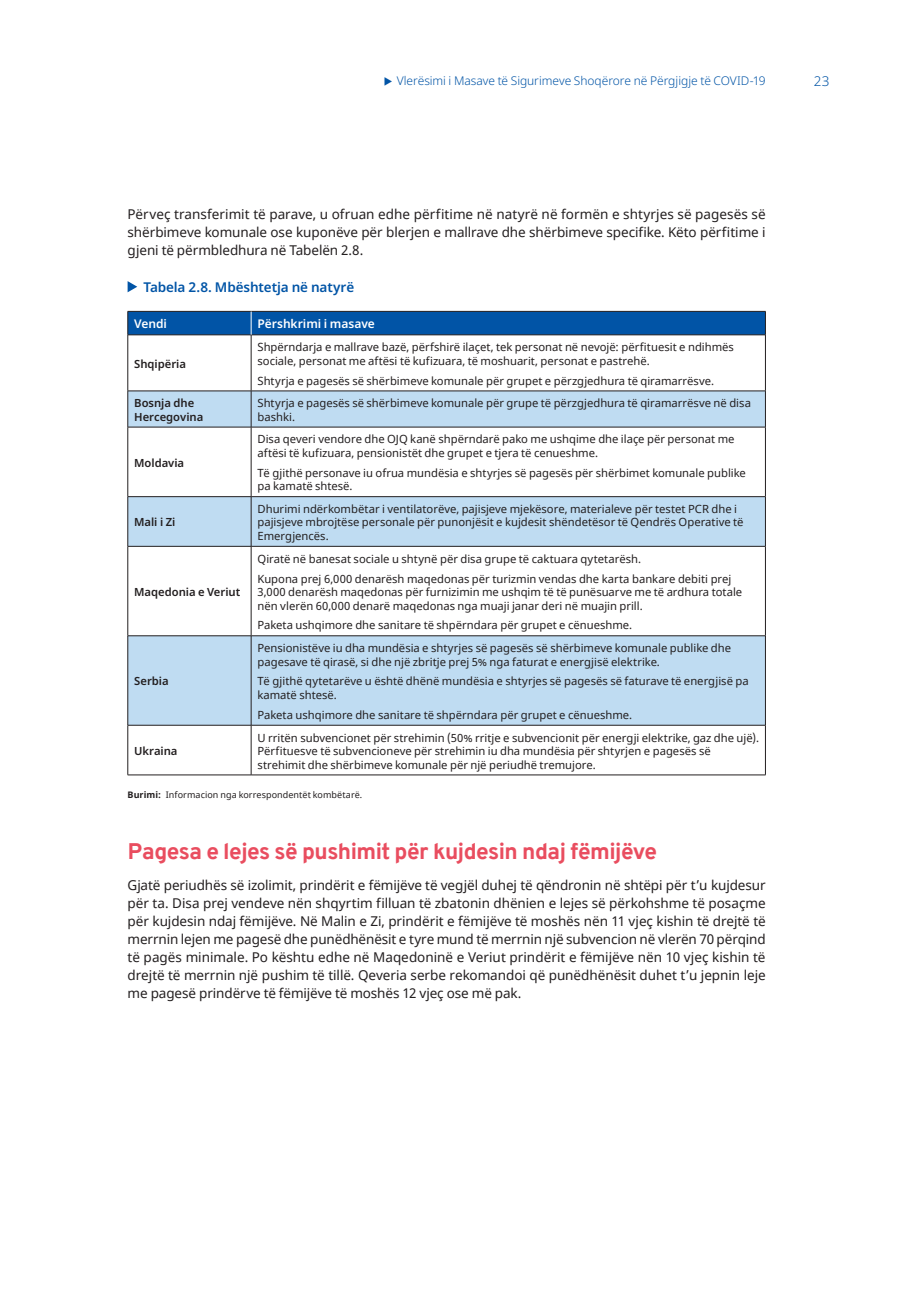
<style>
.page{position:relative;width:906px;height:1289px;background:#fff}
.page>*{position:absolute;margin:0;border:0;box-sizing:border-box;transform-origin:0 0}
.Heading_level_2_ILO{font:700 22.5px "Overpass";letter-spacing:-.025em;color:#e94d5f}
.Body_text{font:13.5px/18px "Noto Sans";letter-spacing:-.005em;color:#231f20;text-align:justify}
.Table_title{font:600 13.5px "Noto Sans";letter-spacing:-.01em;color:#0154a6}
.t1{font:300 13.5px "Noto Sans";color:#0154a6}
.t2{font:300 12px "Noto Sans";letter-spacing:-.005em;color:#0154a6}
.Table_head{font:600 12px "Noto Sans";letter-spacing:-.005em;color:#fff}
.Table_text{font:11.25px/13.5px "Noto Sans";color:#231f20}
.Table_text-2{font:600 11.25px/13.5px "Noto Sans";color:#231f20}
.Table_note_text{font:9px "Noto Sans";letter-spacing:.01em;color:#231f20}
.s1{font-weight:700}
</style>
<div class="page">
<svg style="left:128px;top:281px;width:9px;height:11px"></svg>
<svg style="left:128px;top:391px;width:637px;height:334px;fill:#bfdcf2"></svg>
<hr style="left:127px;top:335px;width:1px;height:56px;background:#231f20">
<hr style="left:251px;top:335px;width:1px;height:56px;background:#231f20">
<hr style="left:765px;top:335px;width:1px;height:56px;background:#231f20">
<hr style="left:128px;top:390px;width:123px;height:1px;background:#231f20">
<hr style="left:127px;top:391px;width:1px;height:36px;background:#231f20">
<hr style="left:251px;top:390px;width:514px;height:1px;background:#231f20">
<hr style="left:251px;top:391px;width:1px;height:36px;background:#231f20">
<hr style="left:765px;top:391px;width:1px;height:36px;background:#231f20">
<hr style="left:128px;top:427px;width:123px;height:1px;background:#231f20">
<hr style="left:127px;top:427px;width:1px;height:69px;background:#231f20">
<hr style="left:251px;top:427px;width:514px;height:1px;background:#231f20">
<hr style="left:251px;top:427px;width:1px;height:69px;background:#231f20">
<hr style="left:765px;top:427px;width:1px;height:69px;background:#231f20">
<hr style="left:128px;top:496px;width:123px;height:1px;background:#231f20">
<hr style="left:127px;top:497px;width:1px;height:49px;background:#231f20">
<hr style="left:251px;top:496px;width:514px;height:1px;background:#231f20">
<hr style="left:251px;top:497px;width:1px;height:49px;background:#231f20">
<hr style="left:765px;top:497px;width:1px;height:49px;background:#231f20">
<hr style="left:128px;top:546px;width:123px;height:1px;background:#231f20">
<hr style="left:127px;top:546px;width:1px;height:89px;background:#231f20">
<hr style="left:251px;top:546px;width:514px;height:1px;background:#231f20">
<hr style="left:251px;top:546px;width:1px;height:89px;background:#231f20">
<hr style="left:765px;top:546px;width:1px;height:89px;background:#231f20">
<hr style="left:128px;top:635px;width:123px;height:1px;background:#231f20">
<hr style="left:127px;top:636px;width:1px;height:89px;background:#231f20">
<hr style="left:251px;top:635px;width:514px;height:1px;background:#231f20">
<hr style="left:251px;top:636px;width:1px;height:89px;background:#231f20">
<hr style="left:765px;top:636px;width:1px;height:89px;background:#231f20">
<hr style="left:128px;top:725px;width:123px;height:1px;background:#231f20">
<hr style="left:127px;top:725px;width:1px;height:49px;background:#231f20">
<hr style="left:251px;top:725px;width:514px;height:1px;background:#231f20">
<hr style="left:251px;top:725px;width:1px;height:49px;background:#231f20">
<hr style="left:765px;top:725px;width:1px;height:49px;background:#231f20">
<hr style="left:128px;top:774px;width:123px;height:1px;background:#231f20">
<hr style="left:251px;top:774px;width:514px;height:1px;background:#231f20">
<svg style="left:127px;top:311px;width:639px;height:24px;background:#04519d"></svg>
<p class="t2" style="left:397px;top:72px;width:370px">Vlerësimi i Masave të Sigurimeve Shoqërore në Përgjigje të COVID-19</p>
<p class="t1" style="left:813px;top:72px;width:17px">23</p>
<p class="Body_text" style="left:128px;top:205px;width:639px">Përveç transferimit të parave, u ofruan edhe përfitime në natyrë në formën e shtyrjes së pagesës së shërbimeve komunale ose kuponëve për blerjen e mallrave dhe shërbimeve specifike. Këto përfitime i gjeni të përmbledhura në Tabelën 2.8.</p>
<p class="Table_title" style="left:143px;top:278px;width:212px">Tabela 2.8. Mbështetja në natyrë</p>
<p class="Table_head" style="left:134px;top:316px;width:34px">Vendi</p>
<p class="Table_head" style="left:257px;top:316px;width:119px">Përshkrimi i masave</p>
<p class="Table_text-2" style="left:134px;top:357px;width:53px">Shqipëria</p>
<p class="Table_text" style="left:257px;top:341px;width:478px">Shpërndarja e mallrave bazë, përfshirë ilaçet, tek personat në nevojë: përfituesit e ndihmës sociale, personat me aftësi të kufizuara, të moshuarit, personat e pastrehë.</p>
<p class="Table_text" style="left:257px;top:374px;width:458px">Shtyrja e pagesës së shërbimeve komunale për grupet e përzgjedhura të qiramarrësve.</p>
<p class="Table_text-2" style="left:134px;top:396px;width:71px">Bosnja dhe<br>Hercegovina</p>
<p class="Table_text" style="left:257px;top:397px;width:495px">Shtyrja e pagesës së shërbimeve komunale për grupe të përzgjedhura të qiramarrësve në disa bashki.</p>
<p class="Table_text-2" style="left:134px;top:456px;width:52px">Moldavia</p>
<p class="Table_text" style="left:257px;top:433px;width:478px">Disa qeveri vendore dhe OJQ kanë shpërndarë pako me ushqime dhe ilaçe për personat me aftësi të kufizuara, pensionistët dhe grupet e tjera të cenueshme.</p>
<p class="Table_text" style="left:257px;top:466px;width:490px">Të gjithë personave iu ofrua mundësia e shtyrjes së pagesës për shërbimet komunale publike pa kamatë shtesë.</p>
<p class="Table_text-2" style="left:134px;top:516px;width:43px">Mali i Zi</p>
<p class="Table_text-2" style="left:134px;top:585px;width:108px">Maqedonia e Veriut</p>
<p class="Table_text-2" style="left:134px;top:675px;width:36px">Serbia</p>
<p class="Table_text" style="left:257px;top:502px;width:487px">Dhurimi ndërkombëtar i ventilatorëve, pajisjeve mjekësore, materialeve për testet PCR dhe i pajisjeve mbrojtëse personale për punonjësit e kujdesit shëndetësor të Qendrës Operative të<br>Emergjencës.</p>
<p class="Table_text" style="left:257px;top:552px;width:385px">Qiratë në banesat sociale u shtynë për disa grupe të caktuara qytetarësh.</p>
<p class="Table_text" style="left:257px;top:572px;width:486px">Kupona prej 6,000 denarësh maqedonas për turizmin vendas dhe karta bankare debiti prej<br>3,000 denarësh maqedonas për furnizimin me ushqim të të punësuarve me të ardhura totale nën vlerën 60,000 denarë maqedonas nga muaji janar deri në muajin prill.</p>
<p class="Table_text" style="left:257px;top:619px;width:376px">Paketa ushqimore dhe sanitare të shpërndara për grupet e cënueshme.</p>
<p class="Table_text" style="left:257px;top:641px;width:475px">Pensionistëve iu dha mundësia e shtyrjes së pagesës së shërbimeve komunale publike dhe pagesave të qirasë, si dhe një zbritje prej 5% nga faturat e energjisë elektrike.</p>
<p class="Table_text" style="left:257px;top:675px;width:493px">Të gjithë qytetarëve u është dhënë mundësia e shtyrjes së pagesës së faturave të energjisë pa kamatë shtesë.</p>
<p class="Table_text" style="left:257px;top:708px;width:376px">Paketa ushqimore dhe sanitare të shpërndara për grupet e cënueshme.</p>
<p class="Table_text" style="left:257px;top:731px;width:503px">U rritën subvencionet për strehimin (50% rritje e subvencionit për energji elektrike, gaz dhe ujë).</p>
<p class="Table_text" style="left:257px;top:744px;width:455px">Përfituesve të subvencioneve për strehimin iu dha mundësia për shtyrjen e pagesës së strehimit dhe shërbimeve komunale për një periudhë tremujore.</p>
<p class="Table_note_text" style="left:128px;top:788px;width:236px"><span class="s1">Burimi:</span> Informacion nga korrespondentët kombëtarë.</p>
<p class="Table_text-2" style="left:134px;top:744px;width:45px">Ukraina</p>
<p class="Heading_level_2_ILO" style="left:128px;top:837px;width:531px">Pagesa e lejes së pushimit për kujdesin ndaj fëmijëve</p>
<p class="Body_text" style="left:128px;top:876px;width:639px">Gjatë periudhës së izolimit, prindërit e fëmijëve të vegjël duhej të qëndronin në shtëpi për t’u kujdesur për ta. Disa prej vendeve nën shqyrtim filluan të zbatonin dhënien e lejes së përkohshme të posaçme për kujdesin ndaj fëmijëve. Në Malin e Zi, prindërit e fëmijëve të moshës nën 11 vjeç kishin të drejtë të merrnin lejen me pagesë dhe punëdhënësit e tyre mund të merrnin një subvencion në vlerën 70 përqind të pagës minimale. Po kështu edhe në Maqedoninë e Veriut prindërit e fëmijëve nën 10 vjeç kishin të drejtë të merrnin një pushim të tillë. Qeveria serbe rekomandoi që punëdhënësit duhet t’u jepnin leje me pagesë prindërve të fëmijëve të moshës 12 vjeç ose më pak.</p>
</div>
